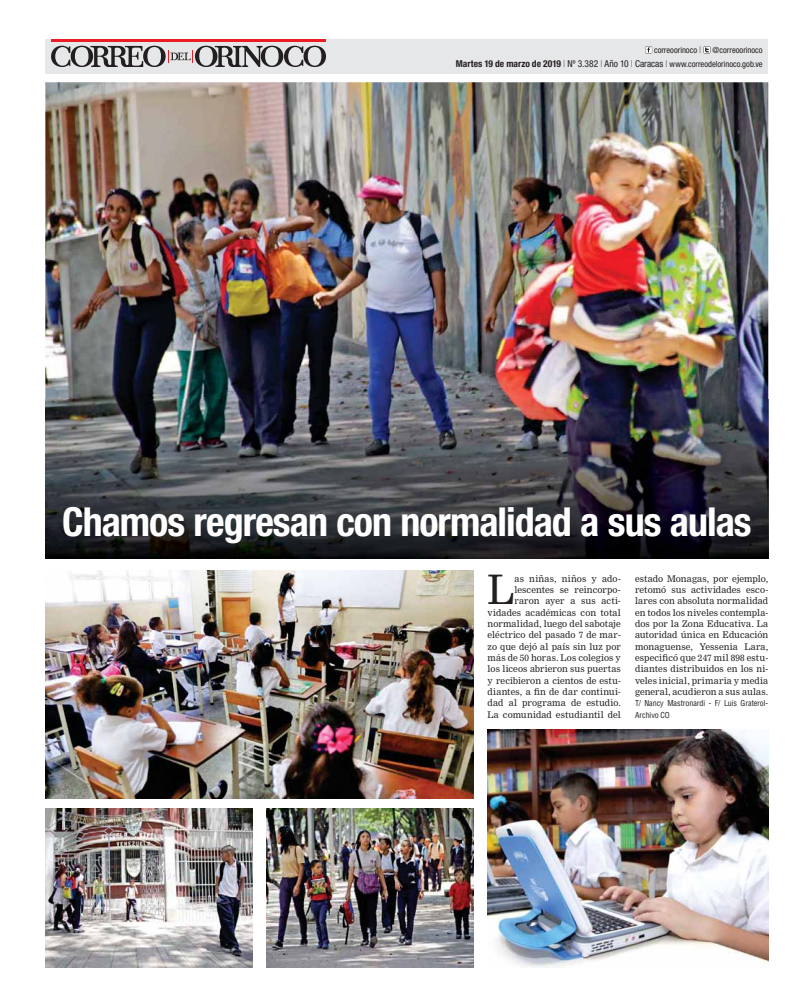
<style>
.page{position:relative;width:808px;height:1007px;background:#fff}
.page>*{position:absolute;margin:0;border:0;box-sizing:border-box;transform-origin:0 0}
.t1{font:700 condensed 40px "Helvetica Neue";letter-spacing:-.025em;color:#fff}
.t2{font:39.7px "Nimrod MT Std";color:#231f20}
.t3{font:9px/11.3px "Nimrod MT Std";letter-spacing:.01em;color:#231f20;text-align:right}
.t4{font:condensed 8.5px/14px "Helvetica Neue";color:#231f20;text-align:right}
.t5{font:condensed 8px/11.3px "Helvetica";letter-spacing:-.005em;color:#231f20}
.s1{font-weight:100;font-size:9.5px}
.s2{font-weight:700;font-size:9.5px}
.s3{font-size:9.5px}
</style>
<div class="page">
<div style="left:45px;top:40px;width:723px;height:34px;background:#e6e7e8"></div>
<hr style="left:51px;top:40px;width:275px;height:2px;background:#ed1c24">
<svg style="left:51px;top:46px;width:275px;height:21px"></svg>
<svg style="left:645px;top:47px;width:7px;height:6px"></svg>
<svg style="left:703px;top:46px;width:7px;height:7px"></svg>
<svg style="left:704px;top:47px;width:6px;height:6px"></svg>
<img style="left:45px;top:82px;width:723px;height:317px">
<img style="left:45px;top:399px;width:723px;height:159px">
<img style="left:45px;top:570px;width:429px;height:228px">
<img style="left:45px;top:808px;width:207px;height:158px">
<img style="left:267px;top:808px;width:207px;height:158px">
<img style="left:488px;top:729px;width:280px;height:237px">
<p class="t4" style="left:456px;top:44px;width:308px">correoorinoco <span class="s1">|</span> @correoorinoco<br><span class="s2">Martes 19 de marzo de 2019</span> <span class="s1">|</span> <span class="s3">Nº 3.382</span> <span class="s1">|</span> <span class="s3">Año 10</span> <span class="s1">|</span> <span class="s3">Caracas</span> <span class="s1">|</span> www.correodelorinoco.gob.ve</p>
<h1 class="t1" style="left:62px;top:507px;width:691px">Chamos regresan con normalidad a sus aulas</h1>
<p class="t3" style="left:488px;top:573px;width:135px">as niñas, niños y ado&shy;lescentes se reincorpo&shy;raron ayer a sus acti&shy;vidades académicas con total normalidad, luego del sabotaje eléctrico del pasado 7 de mar&shy;zo que dejó al país sin luz por más de 50 horas. Los colegios y los liceos abrieron sus puertas y recibieron a cientos de estu&shy;diantes, a fin de dar continui&shy;dad al programa de estudio.<br>La comunidad estudiantil del</p>
<p class="t3" style="left:635px;top:573px;width:135px;text-align:justify">estado Monagas, por ejemplo, retomó sus actividades esco&shy;lares con absoluta normalidad en todos los niveles contempla&shy;dos por la Zona Educativa. La autoridad única en Educación monaguense, Yessenia Lara, especificó que 247 mil 898 estu&shy;diantes distribuidos en los ni&shy;veles inicial, primaria y media general, acudieron a sus aulas.</p>
<h2 class="t2" style="left:488px;top:571px;width:28px">L</h2>
<p class="t5" style="left:635px;top:698px;width:135px">T/ Nancy Mastronardi - F/ Luis Graterol-<br>Archivo CO</p>
</div>
